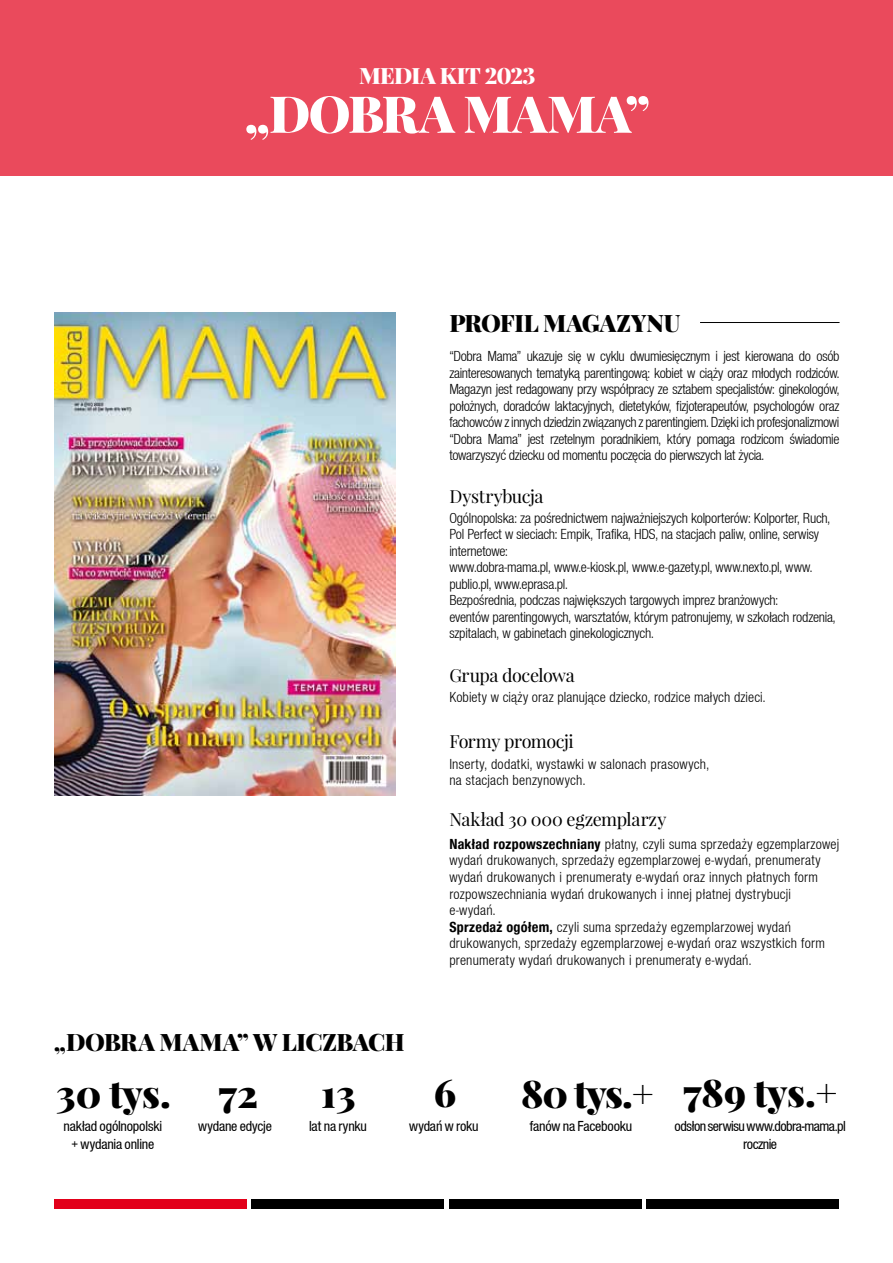
<style>
.page{position:relative;width:893px;height:1263px;background:#fff}
.page>*{position:absolute;margin:0;border:0;box-sizing:border-box;transform-origin:0 0}
.t1{font:900 51px "Playfair Display";letter-spacing:-.01em;color:#fff}
.t2{font:900 38.1px "Playfair Display";color:#000}
.t3{font:900 24px "Playfair Display";letter-spacing:-.01em;color:#000}
.t4{font:900 22.5px "Playfair Display";letter-spacing:-.03em;color:#fff}
.t5{font:18px "Playfair Display";letter-spacing:-.02em;color:#000}
.t6{font:condensed 15px/16.5px "Nimbus San Nov TEE";letter-spacing:.01em;color:#000}
.t7{font:condensed 15px/16.5px "Nimbus San Nov TEE";letter-spacing:-.015em;color:#000}
.t8{font:500 condensed 15px/18px "Nimbus San Nov TEE";letter-spacing:-.015em;color:#000;text-align:center}
.t9{font:500 condensed 15px/18px "Nimbus San Nov TEE";letter-spacing:-.035em;color:#000;text-align:center}
.s1{font-weight:700}
</style>
<div class="page">
<div style="left:0;top:0;width:893px;height:176px;background:#ea4a5c"></div>
<div style="left:54px;top:1200px;width:192px;height:9px;background:#e2001a"></div>
<div style="left:449px;top:1200px;width:192px;height:9px;background:#000"></div>
<div style="left:251px;top:1200px;width:193px;height:9px;background:#000"></div>
<div style="left:646px;top:1200px;width:193px;height:9px;background:#000"></div>
<img style="left:54px;top:313px;width:342px;height:483px">
<hr style="left:700px;top:322px;width:139px;height:1px;background:#000">
<h3 class="t4" style="left:359px;top:61px;width:178px">MEDIA KIT 2023</h3>
<h1 class="t1" style="left:244px;top:81px;width:407px">„DOBRA MAMA”</h1>
<h3 class="t3" style="left:449px;top:308px;width:233px">PROFIL MAGAZYNU</h3>
<p class="t6" style="left:449px;top:348px;width:392px;text-align:justify">“Dobra Mama” ukazuje się w cyklu dwumiesięcznym i jest kierowana do osób zainteresowanych tematyką parentingową: kobiet w ciąży oraz młodych rodziców.<br>Magazyn jest redagowany przy współpracy ze sztabem specjalistów: ginekologów, położnych, doradców laktacyjnych, dietetyków, fizjoterapeutów, psychologów oraz fachowców z innych dziedzin związanych z parentingiem. Dzięki ich profesjonalizmowi “Dobra Mama” jest rzetelnym poradnikiem, który pomaga rodzicom świadomie towarzyszyć dziecku od momentu poczęcia do pierwszych lat życia.</p>
<p class="t5" style="left:449px;top:485px;width:95px">Dystrybucja</p>
<p class="t7" style="left:449px;top:510px;width:388px">Ogólnopolska: za pośrednictwem najważniejszych kolporterów: Kolporter, Ruch, Pol Perfect w sieciach: Empik, Trafika, HDS, na stacjach paliw, online, serwisy internetowe:<br>www.dobra-mama.pl, www.e-kiosk.pl, www.e-gazety.pl, www.nexto.pl, www. publio.pl, www.eprasa.pl.<br>Bezpośrednia, podczas największych targowych imprez branżowych:<br>eventów parentingowych, warsztatów, którym patronujemy, w szkołach rodzenia, szpitalach, w gabinetach ginekologicznych.</p>
<p class="t5" style="left:449px;top:664px;width:127px">Grupa docelowa</p>
<p class="t6" style="left:449px;top:689px;width:318px">Kobiety w ciąży oraz planujące dziecko, rodzice małych dzieci.</p>
<p class="t5" style="left:449px;top:730px;width:126px">Formy promocji</p>
<p class="t6" style="left:449px;top:756px;width:261px">Inserty, dodatki, wystawki w salonach prasowych, na stacjach benzynowych.</p>
<h3 class="t3" style="left:54px;top:1026px;width:352px">„DOBRA MAMA” W LICZBACH</h3>
<p class="t5" style="left:449px;top:808px;width:219px">Nakład 30 000 egzemplarzy</p>
<p class="t6" style="left:449px;top:836px;width:391px"><span class="s1">Nakład rozpowszechniany</span> płatny, czyli suma sprzedaży egzemplarzowej wydań drukowanych, sprzedaży egzemplarzowej e-wydań, prenumeraty wydań drukowanych i prenumeraty e-wydań oraz innych płatnych form rozpowszechniania wydań drukowanych i innej płatnej dystrybucji e-wydań.<br><span class="s1">Sprzedaż ogółem,</span> czyli suma sprzedaży egzemplarzowej wydań drukowanych, sprzedaży egzemplarzowej e-wydań oraz wszystkich form prenumeraty wydań drukowanych i prenumeraty e-wydań.</p>
<h2 class="t2" style="left:56px;top:1069px;width:116px">30 TYS.</h2>
<p class="t8" style="left:63px;top:1117px;width:100px">nakład ogólnopolski + wydania online</p>
<h2 class="t2" style="left:218px;top:1069px;width:41px">72</h2>
<p class="t8" style="left:198px;top:1117px;width:75px">wydane edycje</p>
<h2 class="t2" style="left:321px;top:1069px;width:36px">13</h2>
<p class="t8" style="left:309px;top:1117px;width:59px">lat na rynku</p>
<h2 class="t2" style="left:434px;top:1068px;width:24px">6</h2>
<p class="t8" style="left:409px;top:1117px;width:71px">wydań w roku</p>
<h2 class="t2" style="left:521px;top:1069px;width:134px">80 TYS.+</h2>
<p class="t8" style="left:530px;top:1117px;width:104px">fanów na Facebooku</p>
<h2 class="t2" style="left:683px;top:1068px;width:156px">789 TYS.+</h2>
<p class="t9" style="left:674px;top:1117px;width:173px">odsłon serwisu www.dobra-mama.pl rocznie</p>
</div>
